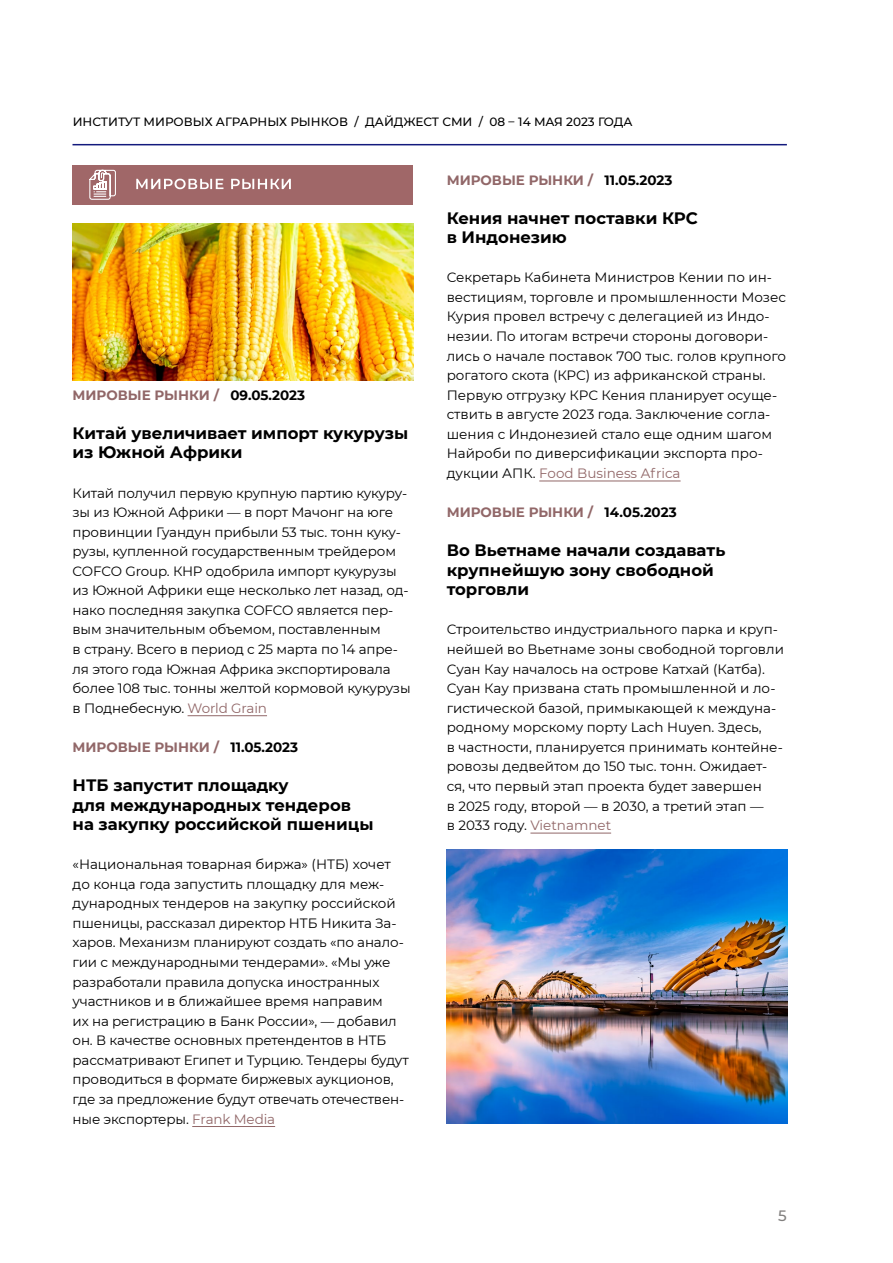
<style>
.page{position:relative;width:893px;height:1263px;background:#fff}
.page>*{position:absolute;margin:0;border:0;box-sizing:border-box;transform-origin:0 0}
.t1{font:700 16.5px/19.5px "Montserrat";color:#000}
.t2{font:500 15px "Montserrat";color:#817f7e}
.t3{font:13.5px/19.5px "Montserrat";letter-spacing:-.01em;color:#000}
.t4{font:700 13.5px "Montserrat";color:#916768}
.t5{font:500 12px "Montserrat";color:#000}
.s1{color:#000}
.s2{color:#916768}
</style>
<div class="page">
<hr style="left:72px;top:144px;width:715px;height:1px;background:#131a7d">
<hr style="left:192px;top:1126px;width:83px;height:1px;background:#916768">
<hr style="left:539px;top:481px;width:142px;height:1px;background:#916768">
<hr style="left:530px;top:833px;width:81px;height:1px;background:#916768">
<hr style="left:188px;top:715px;width:79px;height:1px;background:#916768">
<div style="left:73px;top:165px;width:340px;height:39px;background:#a06768"></div>
<svg style="left:136px;top:179px;width:87px;height:10px"></svg>
<svg style="left:231px;top:179px;width:60px;height:10px"></svg>
<svg style="left:89px;top:169px;width:27px;height:31px"></svg>
<img style="left:73px;top:224px;width:340px;height:156px">
<img style="left:447px;top:850px;width:340px;height:273px">
<p class="t5" style="left:73px;top:113px;width:561px">ИНСТИТУТ МИРОВЫХ АГРАРНЫХ РЫНКОВ / ДАЙДЖЕСТ СМИ / 08 – 14 МАЯ 2023 ГОДА</p>
<p class="t4" style="left:73px;top:385px;width:234px">МИРОВЫЕ РЫНКИ / <span class="s1">09.05.2023</span></p>
<p class="t1" style="left:73px;top:422px;width:337px">Китай увеличивает импорт кукурузы из Южной Африки</p>
<p class="t3" style="left:73px;top:482px;width:340px">Китай получил первую крупную партию кукуру&shy;зы из Южной Африки — в порт Мачонг на юге провинции Гуандун прибыли 53 тыс. тонн куку&shy;рузы, купленной государственным трейдером COFCO Group. КНР одобрила импорт кукурузы из Южной Африки еще несколько лет назад, од&shy;нако последняя закупка COFCO является пер&shy;вым значительным объемом, поставленным<br>в страну. Всего в период с 25 марта по 14 апре&shy;ля этого года Южная Африка экспортировала более 108 тыс. тонны желтой кормовой кукурузы в Поднебесную. <span class="s2">World Grain</span></p>
<p class="t4" style="left:73px;top:737px;width:227px">МИРОВЫЕ РЫНКИ / <span class="s1">11.05.2023</span></p>
<p class="t1" style="left:73px;top:774px;width:303px">НТБ запустит площадку<br>для международных тендеров на закупку российской пшеницы</p>
<p class="t3" style="left:73px;top:854px;width:338px">«Национальная товарная биржа» (НТБ) хочет до конца года запустить площадку для меж&shy;дународных тендеров на закупку российской пшеницы, рассказал директор НТБ Никита За&shy;харов. Механизм планируют создать «по анало&shy;гии с международными тендерами». «Мы уже разработали правила допуска иностранных участников и в ближайшее время направим<br>их на регистрацию в Банк России», — добавил он. В качестве основных претендентов в НТБ рассматривают Египет и Турцию. Тендеры будут проводиться в формате биржевых аукционов, где за предложение будут отвечать отечествен&shy;ные экспортеры. <span class="s2">Frank Media</span></p>
<p class="t4" style="left:447px;top:170px;width:227px">МИРОВЫЕ РЫНКИ / <span class="s1">11.05.2023</span></p>
<p class="t1" style="left:447px;top:207px;width:253px">Кения начнет поставки КРС в Индонезию</p>
<p class="t3" style="left:447px;top:267px;width:341px">Секретарь Кабинета Министров Кении по ин&shy;вестициям, торговле и промышленности Мозес Курия провел встречу с делегацией из Индо&shy;незии. По итогам встречи стороны договори&shy;лись о начале поставок 700 тыс. голов крупного рогатого скота (КРС) из африканской страны.<br>Первую отгрузку КРС Кения планирует осуще&shy;ствить в августе 2023 года. Заключение согла&shy;шения с Индонезией стало еще одним шагом Найроби по диверсификации экспорта про&shy;дукции АПК. <span class="s2">Food Business Africa</span></p>
<p class="t4" style="left:447px;top:503px;width:231px">МИРОВЫЕ РЫНКИ / <span class="s1">14.05.2023</span></p>
<p class="t1" style="left:447px;top:540px;width:280px">Во Вьетнаме начали создавать крупнейшую зону свободной торговли</p>
<p class="t3" style="left:447px;top:619px;width:339px">Строительство индустриального парка и круп&shy;нейшей во Вьетнаме зоны свободной торговли Суан Кау началось на острове Катхай (Катба).<br>Суан Кау призвана стать промышленной и ло&shy;гистической базой, примыкающей к междуна&shy;родному морскому порту Lach Huyen. Здесь,<br>в частности, планируется принимать контейне&shy;ровозы дедвейтом до 150 тыс. тонн. Ожидает&shy;ся, что первый этап проекта будет завершен<br>в 2025 году, второй — в 2030, а третий этап —<br>в 2033 году. <span class="s2">Vietnamnet</span></p>
<p class="t2" style="left:778px;top:1205px;width:10px">5</p>
</div>
